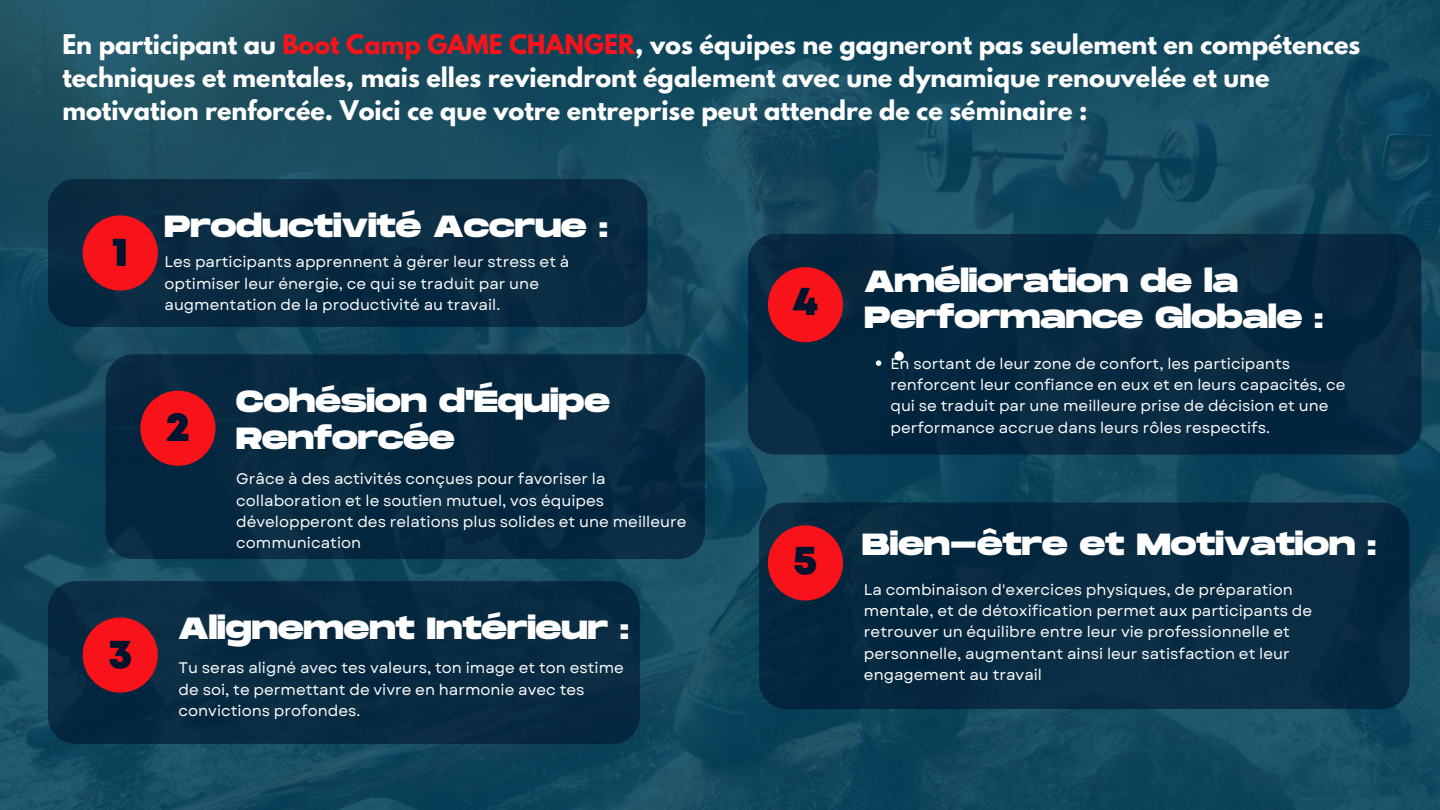
<style>
.page{position:relative;width:1440px;height:810px;background:#fff}
.page>*{position:absolute;margin:0;border:0;box-sizing:border-box;transform-origin:0 0}
.t1{font:900 40.8px "Mont";color:#00152d}
.t2{font:800 30.6px/36.6px "Monument Extended";color:#fff}
.t3{font:700 24px/33px "League Spartan";color:#fff}
.t4{font:15.3px/21.3px "Garet";color:#fff}
.s1{color:#f8131a}
</style>
<div class="page">
<img style="left:0;top:0;width:1440px;height:810px">
<div style="left:48px;top:179px;width:600px;height:148px;background:#0a2b41;border-radius:28px"></div>
<div style="left:83px;top:215px;width:75px;height:76px;background:#f8131a;border-radius:50%"></div>
<div style="left:106px;top:354px;width:599px;height:205px;background:#072940;border-radius:28px"></div>
<div style="left:140px;top:391px;width:76px;height:75px;background:#f8131a;border-radius:50%"></div>
<div style="left:48px;top:581px;width:592px;height:163px;background:#082b42;border-radius:28px"></div>
<div style="left:83px;top:617px;width:75px;height:76px;background:#f8131a;border-radius:50%"></div>
<div style="left:748px;top:234px;width:673px;height:221px;background:#062840;border-radius:28px"></div>
<div style="left:759px;top:503px;width:651px;height:206px;background:#092b42;border-radius:28px"></div>
<div style="left:768px;top:525px;width:75px;height:76px;background:#f8131a;border-radius:50%"></div>
<div style="left:768px;top:267px;width:75px;height:75px;background:#f8131a;border-radius:50%"></div>
<svg style="left:894px;top:351px;width:10px;height:10px"></svg>
<svg style="left:876px;top:360px;width:5px;height:6px"></svg>
<p class="t3" style="left:62px;top:31px;width:1300px">En participant au <span class="s1">Boot Camp GAME CHANGER</span>, vos équipes ne gagneront pas seulement en compétences techniques et mentales, mais elles reviendront également avec une dynamique renouvelée et une motivation renforcée. Voici ce que votre entreprise peut attendre de ce séminaire :</p>
<p class="t1" style="left:112px;top:236px;width:18px">1</p>
<p class="t1" style="left:108px;top:638px;width:25px">3</p>
<p class="t2" style="left:165px;top:210px;width:445px">Productivité Accrue :</p>
<h2 class="t4" style="left:165px;top:251px;width:406px">Les participants apprennent à gérer leur stress et à optimiser leur énergie, ce qui se traduit par une augmentation de la productivité au travail.</h2>
<p class="t1" style="left:166px;top:411px;width:25px">2</p>
<h1 class="t2" style="left:236px;top:385px;width:375px">Cohésion d'Équipe<br>Renforcée</h1>
<p class="t4" style="left:236px;top:469px;width:452px">Grâce à des activités conçues pour favoriser la collaboration et le soutien mutuel, vos équipes développeront des relations plus solides et une meilleure communication</p>
<h1 class="t2" style="left:179px;top:612px;width:452px">Alignement Intérieur :</h1>
<p class="t4" style="left:179px;top:658px;width:447px">Tu seras aligné avec tes valeurs, ton image et ton estime de soi, te permettant de vivre en harmonie avec tes convictions profondes.</p>
<p class="t1" style="left:793px;top:286px;width:27px">4</p>
<p class="t1" style="left:794px;top:544px;width:25px">5</p>
<h1 class="t2" style="left:864px;top:264px;width:460px">Amélioration de la<br>Performance Globale :</h1>
<p class="t4" style="left:890px;top:353px;width:457px">En sortant de leur zone de confort, les participants renforcent leur confiance en eux et en leurs capacités, ce qui se traduit par une meilleure prise de décision et une performance accrue dans leurs rôles respectifs.</p>
<h1 class="t2" style="left:862px;top:527px;width:515px">Bien-être et Motivation :</h1>
<p class="t4" style="left:864px;top:579px;width:450px">La combinaison d'exercices physiques, de préparation mentale, et de détoxification permet aux participants de retrouver un équilibre entre leur vie professionnelle et personnelle, augmentant ainsi leur satisfaction et leur engagement au travail</p>
</div>
